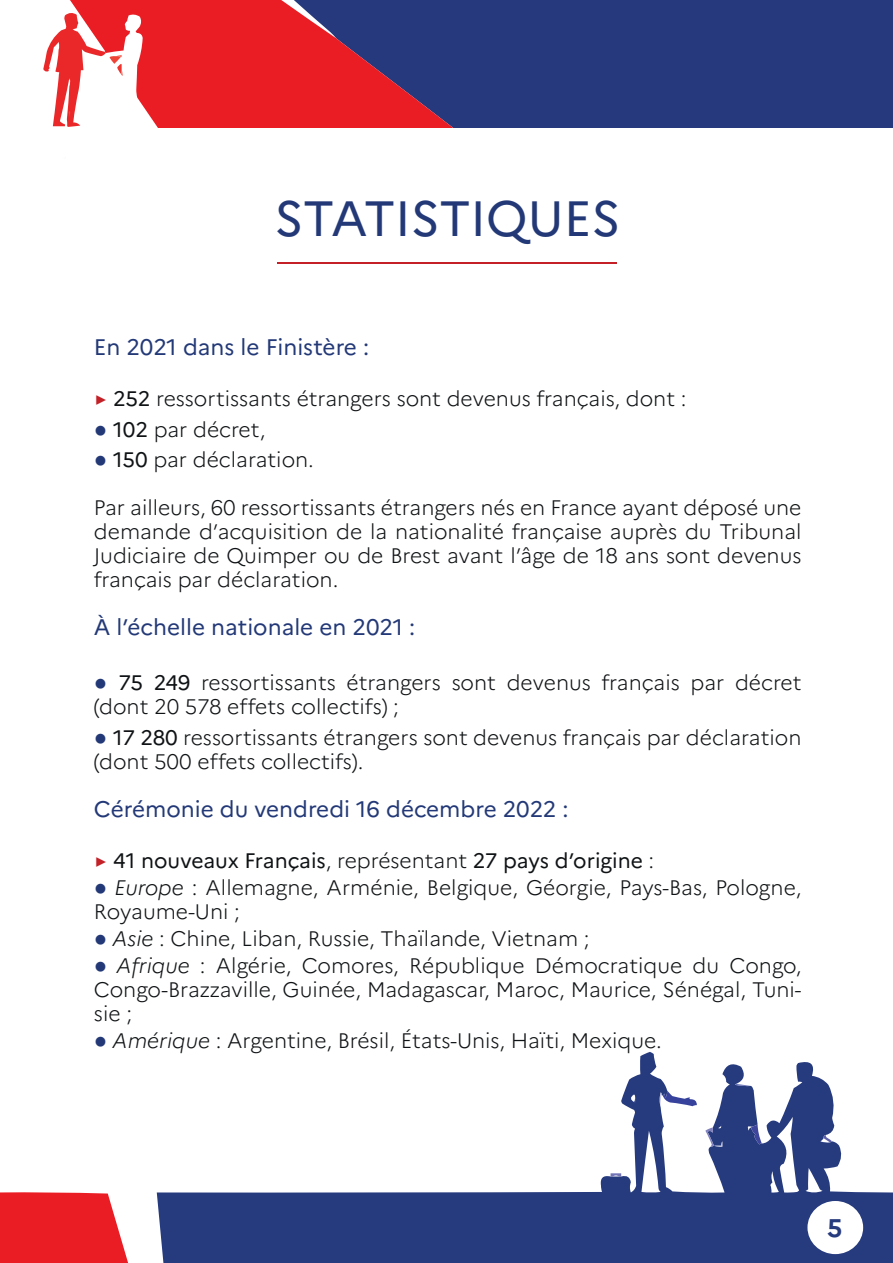
<style>
.page{position:relative;width:893px;height:1263px;background:#fff}
.page>*{position:absolute;margin:0;border:0;box-sizing:border-box;transform-origin:0 0}
.t1{font:49.5px "Marianne";color:#233977}
.t2{font:700 25.5px "Marianne";color:#263a7e}
.t3{font:22.5px "Marianne";color:#233977}
.t4{font:300 21px/24px "Marianne";color:#101315}
.t5{font:21px "Marianne";letter-spacing:-.005em;color:#101315}
.s1{font-family:"Montserrat";font-weight:400;font-size:22.5px;color:#c32027}
.s2{font-weight:400}
.s3{font-family:"Calibri";font-weight:700;font-size:22.5px;color:#233977}
.s4{font-family:"Montserrat";font-size:22.5px;color:#c32027}
.s5{font-weight:300}
.s6{font-style:italic}
</style>
<div class="page">
<hr style="left:277px;top:262px;width:340px;height:2px;background:#c32027">
<svg style="left:226px;top:1052px;width:667px;height:211px"></svg>
<svg style="left:735px;top:1084px;width:16px;height:2px"></svg>
<svg style="left:634px;top:1096px;width:2px;height:7px"></svg>
<svg style="left:660px;top:1090px;width:37px;height:17px"></svg>
<svg style="left:748px;top:1124px;width:14px;height:20px"></svg>
<svg style="left:824px;top:1135px;width:8px;height:7px"></svg>
<svg style="left:705px;top:1123px;width:17px;height:24px"></svg>
<svg style="left:611px;top:1173px;width:10px;height:3px"></svg>
<svg style="left:0;top:1192px;width:226px;height:71px"></svg>
<div style="left:487px;top:0;width:406px;height:128px;background:#25397c"></div>
<svg style="left:70px;top:0;width:417px;height:128px;background:#ad304a"></svg>
<svg style="left:43px;top:12px;width:80px;height:115px"></svg>
<div style="left:807px;top:1201px;width:56px;height:53px;background:#fff;border-radius:50%"></div>
<h1 class="t1" style="left:275px;top:188px;width:348px">STATISTIQUES</h1>
<p class="t3" style="left:94px;top:333px;width:277px">En 2021 dans le Finistère :</p>
<p class="t4" style="left:94px;top:387px;width:594px"><span class="s1">▶</span> <span class="s2">252</span> ressortissants étrangers sont devenus français, dont :</p>
<p class="t4" style="left:94px;top:417px;width:173px"><span class="s3">●</span> <span class="s2">102</span> par décret,</p>
<p class="t4" style="left:94px;top:448px;width:222px"><span class="s3">●</span> <span class="s2">150</span> par déclaration.</p>
<p class="t4" style="left:94px;top:496px;width:709px;text-align:justify">Par ailleurs, 60 ressortissants étrangers nés en France ayant déposé une demande d’acquisition de la nationalité française auprès du Tribunal Judiciaire de Quimper ou de Brest avant l’âge de 18 ans sont devenus français par déclaration.</p>
<p class="t3" style="left:94px;top:614px;width:323px">À l’échelle nationale en 2021 :</p>
<p class="t4" style="left:94px;top:670px;width:709px"><span class="s3">●</span> <span class="s2">75 249</span> ressortissants étrangers sont devenus français par décret (dont 20 578 effets collectifs) ;</p>
<p class="t4" style="left:94px;top:725px;width:709px"><span class="s3">●</span> <span class="s2">17 280</span> ressortissants étrangers sont devenus français par déclaration (dont 500 effets collectifs).</p>
<p class="t3" style="left:94px;top:795px;width:476px">Cérémonie du vendredi 16 décembre 2022 :</p>
<p class="t5" style="left:94px;top:847px;width:562px"><span class="s4">▶</span> 41 nouveaux Français<span class="s5">, représentant</span> 27 pays d’origine <span class="s5">:</span></p>
<p class="t4" style="left:94px;top:875px;width:709px"><span class="s3">●</span> <span class="s6">Europe</span> : Allemagne, Arménie, Belgique, Géorgie, Pays-Bas, Pologne,<br>Royaume-Uni ;</p>
<p class="t4" style="left:94px;top:926px;width:497px"><span class="s3">●</span> <span class="s6">Asie</span> : Chine, Liban, Russie, Thaïlande, Vietnam ;</p>
<p class="t4" style="left:94px;top:953px;width:709px;text-align:justify"><span class="s3">●</span> <span class="s6">Afrique</span> : Algérie, Comores, République Démocratique du Congo, Congo-Brazzaville, Guinée, Madagascar, Maroc, Maurice, Sénégal, Tuni&shy;sie ;</p>
<p class="t4" style="left:94px;top:1028px;width:570px"><span class="s3">●</span> <span class="s6">Amérique</span> : Argentine, Brésil, États-Unis, Haïti, Mexique.</p>
<p class="t2" style="left:827px;top:1212px;width:17px">5</p>
</div>
